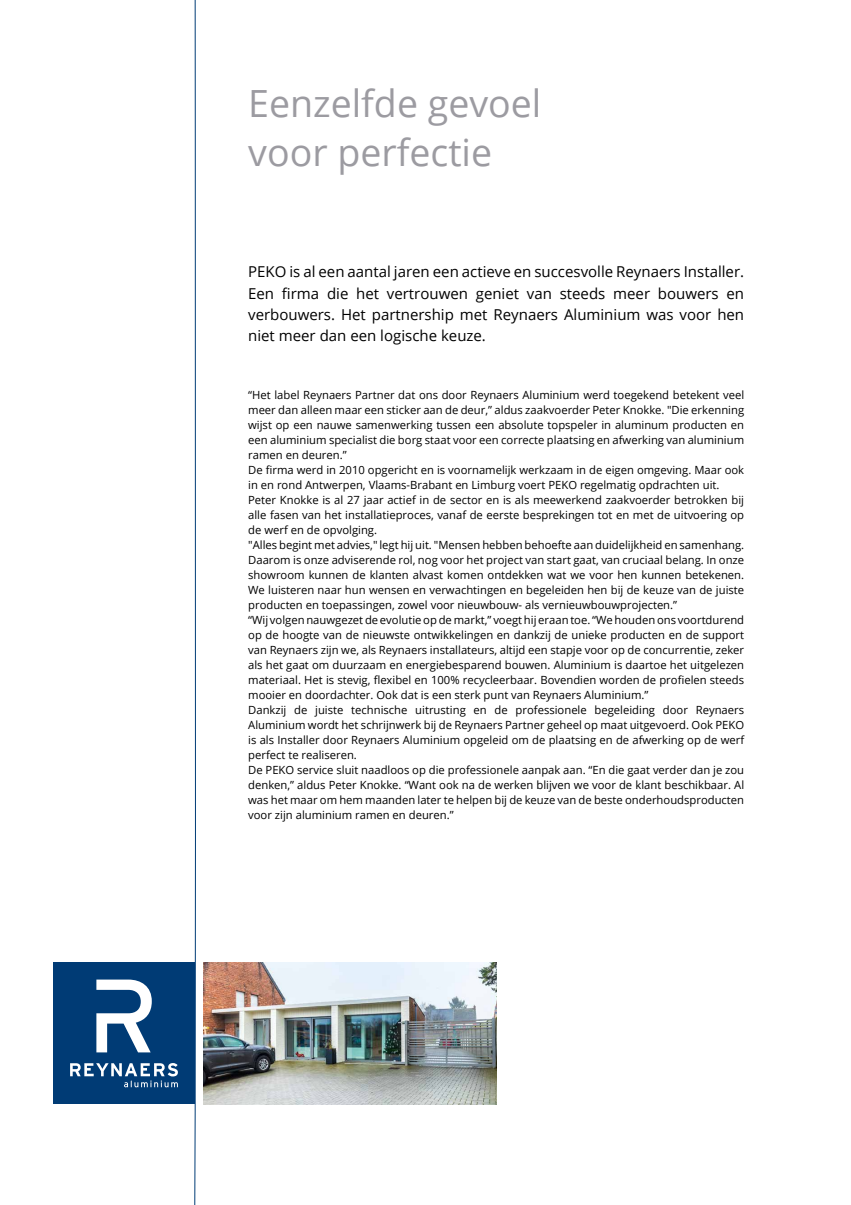
<style>
.page{position:relative;width:851px;height:1205px;background:#fff}
.page>*{position:absolute;margin:0;border:0;box-sizing:border-box;transform-origin:0 0}
.t1{font:37.5px/48.8px "Open Sans";color:#9c9ba1}
.INTRO{font:15px/21.2px "Open Sans";color:#000;text-align:justify}
.BODY{font:11.25px/15px "Open Sans";color:#000;text-align:justify}
</style>
<div class="page">
<img style="left:204px;top:962px;width:292px;height:142px">
<div style="left:53px;top:962px;width:142px;height:142px;background:#003b75"></div>
<svg style="left:96px;top:979px;width:56px;height:73px"></svg>
<svg style="left:70px;top:1063px;width:108px;height:24px"></svg>
<svg style="left:194px;top:0;width:2px;height:1205px;background:#7393b3"></svg>
<p class="t1" style="left:248px;top:78px;width:295px">Eenzelfde gevoel voor perfectie</p>
<p class="INTRO" style="left:248px;top:261px;width:497px">PEKO is al een aantal jaren een actieve en succesvolle Reynaers Installer.<br>Een firma die het vertrouwen geniet van steeds meer bouwers en verbouwers. Het partnership met Reynaers Aluminium was voor hen niet meer dan een logische keuze.</p>
<p class="BODY" style="left:248px;top:387px;width:497px">“Het label Reynaers Partner dat ons door Reynaers Aluminium werd toegekend betekent veel meer dan alleen maar een sticker aan de deur,” aldus zaakvoerder Peter Knokke. "Die erkenning wijst op een nauwe samenwerking tussen een absolute topspeler in aluminum producten en een aluminium specialist die borg staat voor een correcte plaatsing en afwerking van aluminium ramen en deuren.”</p>
<p class="BODY" style="left:248px;top:462px;width:497px">De firma werd in 2010 opgericht en is voornamelijk werkzaam in de eigen omgeving. Maar ook in en rond Antwerpen, Vlaams-Brabant en Limburg voert PEKO regelmatig opdrachten uit.</p>
<p class="BODY" style="left:248px;top:492px;width:497px">Peter Knokke is al 27 jaar actief in de sector en is als meewerkend zaakvoerder betrokken bij alle fasen van het installatieproces, vanaf de eerste besprekingen tot en met de uitvoering op de werf en de opvolging.</p>
<p class="BODY" style="left:248px;top:537px;width:497px">"Alles begint met advies," legt hij uit. "Mensen hebben behoefte aan duidelijkheid en samenhang.<br>Daarom is onze adviserende rol, nog voor het project van start gaat, van cruciaal belang. In onze showroom kunnen de klanten alvast komen ontdekken wat we voor hen kunnen betekenen.<br>We luisteren naar hun wensen en verwachtingen en begeleiden hen bij de keuze van de juiste producten en toepassingen, zowel voor nieuwbouw- als vernieuwbouwprojecten.”</p>
<p class="BODY" style="left:248px;top:612px;width:497px">“Wij volgen nauwgezet de evolutie op de markt,” voegt hij eraan toe. “We houden ons voortdurend op de hoogte van de nieuwste ontwikkelingen en dankzij de unieke producten en de support van Reynaers zijn we, als Reynaers installateurs, altijd een stapje voor op de concurrentie, zeker als het gaat om duurzaam en energiebesparend bouwen. Aluminium is daartoe het uitgelezen materiaal. Het is stevig, flexibel en 100% recycleerbaar. Bovendien worden de profielen steeds mooier en doordachter. Ook dat is een sterk punt van Reynaers Aluminium.”</p>
<p class="BODY" style="left:248px;top:702px;width:497px">Dankzij de juiste technische uitrusting en de professionele begeleiding door Reynaers Aluminium wordt het schrijnwerk bij de Reynaers Partner geheel op maat uitgevoerd. Ook PEKO is als Installer door Reynaers Aluminium opgeleid om de plaatsing en de afwerking op de werf perfect te realiseren.</p>
<p class="BODY" style="left:248px;top:762px;width:497px">De PEKO service sluit naadloos op die professionele aanpak aan. “En die gaat verder dan je zou denken,” aldus Peter Knokke. “Want ook na de werken blijven we voor de klant beschikbaar. Al was het maar om hem maanden later te helpen bij de keuze van de beste onderhoudsproducten voor zijn aluminium ramen en deuren.”</p>
</div>
